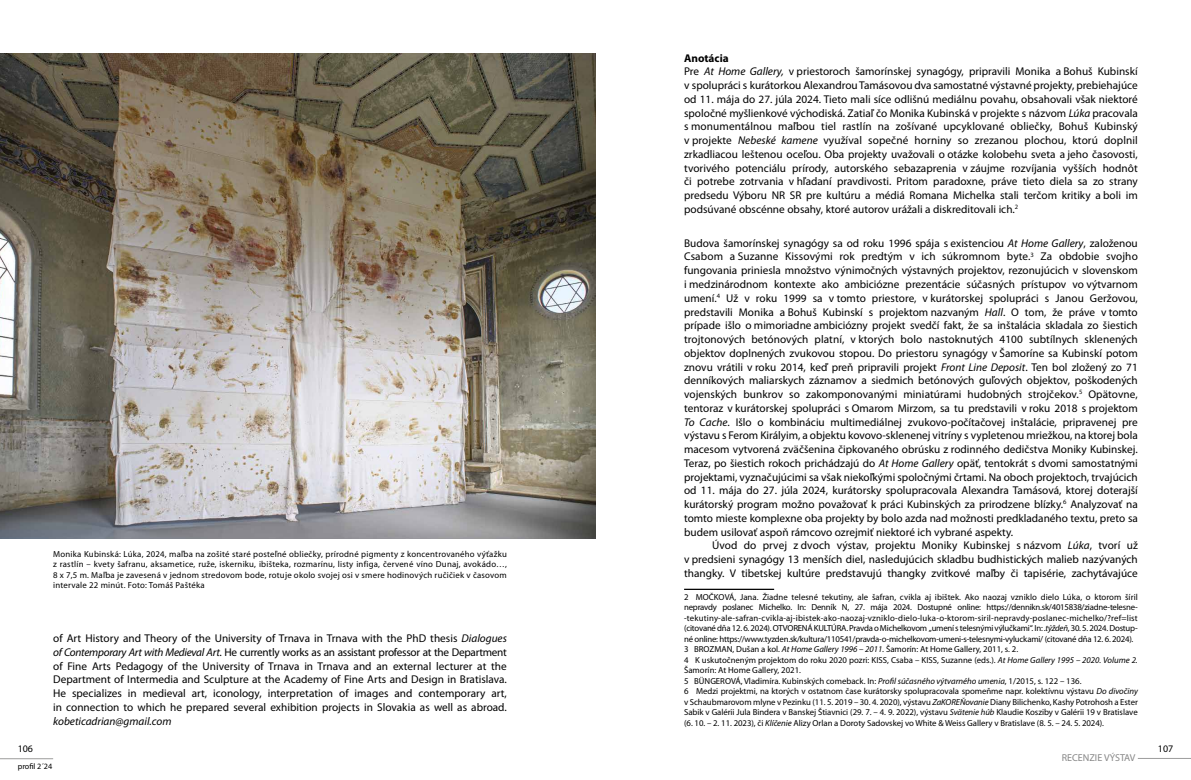
<style>
.page{position:relative;width:1191px;height:780px;background:#fff}
.page>*{position:absolute;margin:0;border:0;box-sizing:border-box;transform-origin:0 0}
.t1{font:11.25px/13.8px "Myriad Pro";color:#000;text-align:justify}
.t2{font:italic 11.25px "Myriad Pro";color:#000}
.t3{font:10px "Myriad Pro";color:#878787}
.t4{font:10px "Myriad Pro";color:#000}
.t5{font:8.75px/10.5px "Myriad Pro";letter-spacing:-.005em;color:#000}
.t6{font:8.12px "Myriad Pro";color:#000}
.s1{font-style:italic}
.s2{font-weight:700}
</style>
<div class="page">
<hr style="left:0;top:758px;width:53px;height:1px;background:#9d9d9c">
<hr style="left:1137px;top:758px;width:54px;height:1px;background:#9d9d9c">
<img style="left:0;top:54px;width:595px;height:485px">
<hr style="left:684px;top:588px;width:90px;height:2px;background:#000">
<p class="t5" style="left:53px;top:548px;width:455px;text-align:justify">Monika Kubinská: Lúka, 2024, maľba na zošité staré posteľné obliečky, prírodné pigmenty z koncentrovaného výťažku z rastlín – kvety šafranu, aksametice, ruže, iskerniku, ibišteka, rozmarínu, listy infiga, červené víno Dunaj, avokádo…, 8 x 7,5 m. Maľba je zavesená v jednom stredovom bode, rotuje okolo svojej osi v smere hodinových ručičiek v časovom intervale 22 minút. Foto: Tomáš Paštéka</p>
<p class="t1" style="left:53px;top:631px;width:455px">of Art History and Theory of the University of Trnava in Trnava with the PhD thesis <span class="s1">Dialogues of Contemporary Art with Medieval Art</span>. He currently works as an assistant professor at the Department of Fine Arts Pedagogy of the University of Trnava in Trnava and an external lecturer at the Department of Intermedia and Sculpture at the Academy of Fine Arts and Design in Bratislava.<br>He specializes in medieval art, iconology, interpretation of images and contemporary art, in connection to which he prepared several exhibition projects in Slovakia as well as abroad.</p>
<p class="t2" style="left:53px;top:714px;width:120px">kobeticadrian@gmail.com</p>
<p class="t1" style="left:684px;top:51px;width:455px;text-align:left"><span class="s2">Anotácia<br></span>Pre <span class="s1">At Home Gallery,</span> v priestoroch šamorínskej synagógy, pripravili Monika a Bohuš Kubinskí v spolupráci s kurátorkou AlexandrouTamásovou dva samostatné výstavné projekty, prebiehajúce od 11. mája do 27. júla 2024. Tieto mali síce odlišnú mediálnu povahu, obsahovali však niektoré spoločné myšlienkové východiská. Zatiaľ čo Monika Kubinská v projekte s názvom <span class="s1">Lúka</span> pracovala s monumentálnou maľbou tiel rastlín na zošívané upcyklované obliečky, Bohuš Kubinský v projekte <span class="s1">Nebeské kamene</span> využíval sopečné horniny so zrezanou plochou, ktorú doplnil zrkadliacou leštenou oceľou. Oba projekty uvažovali o otázke kolobehu sveta a jeho časovosti, tvorivého potenciálu prírody, autorského sebazaprenia v záujme rozvíjania vyšších hodnôt či potrebe zotrvania v hľadaní pravdivosti. Pritom paradoxne, práve tieto diela sa zo strany predsedu Výboru NR SR pre kultúru a médiá Romana Michelka stali terčom kritiky a boli im podsúvané obscénne obsahy, ktoré autorov urážali a diskreditovali ich.<sup>2</sup></p>
<p class="t1" style="left:684px;top:236px;width:455px">Budova šamorínskej synagógy sa od roku 1996 spája s existenciou <span class="s1">At Home Gallery</span>, založenou Csabom a Suzanne Kissovými rok predtým v ich súkromnom byte.<sup>3</sup> Za obdobie svojho fungovania priniesla množstvo výnimočných výstavných projektov, rezonujúcich v slovenskom i medzinárodnom kontexte ako ambiciózne prezentácie súčasných prístupov vo výtvarnom umení.<sup>4</sup> Už v roku 1999 sa v tomto priestore, v kurátorskej spolupráci s Janou Geržovou, predstavili Monika a Bohuš Kubinskí s projektom nazvaným <span class="s1">Hall</span>. O tom, že práve v tomto prípade išlo o mimoriadne ambiciózny projekt svedčí fakt, že sa inštalácia skladala zo šiestich trojtonových betónových platní, v ktorých bolo nastoknutých 4100 subtílnych sklenených objektov doplnených zvukovou stopou. Do priestoru synagógy v Šamoríne sa Kubinskí potom znovu vrátili v roku 2014, keď preň pripravili projekt <span class="s1">Front Line Deposit</span>. Ten bol zložený zo 71 denníkových maliarskych záznamov a siedmich betónových guľových objektov, poškodených vojenských bunkrov so zakomponovanými miniatúrami hudobných strojčekov.<sup>5</sup> Opätovne, tentoraz v kurátorskej spolupráci s Omarom Mirzom, sa tu predstavili v roku 2018 s projektom <span class="s1">To Cache</span>. Išlo o kombináciu multimediálnej zvukovo-počítačovej inštalácie, pripravenej pre výstavu s Ferom Királyim, a objektu kovovo-sklenenej vitríny s vypletenou mriežkou, na ktorej bola macesom vytvorená zväčšenina čipkovaného obrúsku z rodinného dedičstva Moniky Kubinskej.<br>Teraz, po šiestich rokoch prichádzajú do <span class="s1">At Home Gallery</span> opäť, tentokrát s dvomi samostatnými projektami, vyznačujúcimi sa však niekoľkými spoločnými črtami. Na oboch projektoch, trvajúcich od 11. mája do 27. júla 2024, kurátorsky spolupracovala Alexandra Tamásová, ktorej doterajší kurátorský program možno považovať k práci Kubinských za prirodzene blízky.<sup>6</sup> Analyzovať na tomto mieste komplexne oba projekty by bolo azda nad možnosti predkladaného textu, preto sa budem usilovať aspoň rámcovo ozrejmiť niektoré ich vybrané aspekty.</p>
<p class="t1" style="left:684px;top:539px;width:455px;text-indent:28px">Úvod do prvej z dvoch výstav, projektu Moniky Kubinskej s názvom <span class="s1">Lúka</span>, tvorí už v predsieni synagógy 13 menších diel, nasledujúcich skladbu budhistických malieb nazývaných thangky. V tibetskej kultúre predstavujú thangky zvitkové maľby či tapisérie, zachytávajúce</p>
<p class="t5" style="left:684px;top:591px;width:455px">2 MOČKOVÁ, Jana. Žiadne telesné tekutiny, ale šafran, cvikla aj ibištek. Ako naozaj vzniklo dielo Lúka, o ktorom šíril nepravdy poslanec Michelko. In: Denník N, 27. mája 2024. Dostupné online: https://dennikn.sk/4015838/ziadne-telesne--tekutiny-ale-safran-cvikla-aj-ibistek-ako-naozaj-vzniklo-dielo-luka-o-ktorom-siril-nepravdy-poslanec-michelko/?ref=list (citované dňa 12. 6. 2024). OTVORENÁ KULTÚRA. Pravda oMichelkovom „umení s telesnými výlučkami“. In: <span class="s1">.týždeň</span>, 30. 5. 2024. Dostup&shy;né online: https://www.tyzden.sk/kultura/110541/pravda-o-michelkovom-umeni-s-telesnymi-vyluckami/ (citované dňa 12. 6. 2024).<br>3 BROZMAN, Dušan a kol. <span class="s1">At Home Gallery 1996 – 2011.</span> Šamorín: At Home Gallery, 2011, s. 2.<br>4 K uskutočneným projektom do roku 2020 pozri: KISS, Csaba – KISS, Suzanne (eds.). <span class="s1">At Home Gallery 1995 – 2020. Volume 2.<br></span>Šamorín: At Home Gallery, 2021.<br>5 BÜNGEROVÁ, Vladimíra. Kubinských comeback. In: <span class="s1">Profil súčasného výtvarného umenia</span>, 1/2015, s. 122 – 136.<br>6 Medzi projektmi, na ktorých v ostatnom čase kurátorsky spolupracovala spomeňme napr. kolektívnu výstavu <span class="s1">Do divočiny </span>v Schaubmarovom mlyne v Pezinku (11. 5. 2019 – 30. 4. 2020), výstavu <span class="s1">ZaKOREŇovanie</span> Diany Bilichenko, Kashy Potrohosh a Ester Sabik v Galérii Jula Bindera v Banskej Štiavnici (29. 7. – 4. 9. 2022), výstavu <span class="s1">Svätenie húb</span> Klaudie Kosziby v Galérii 19 v Bratislave (6. 10. – 2. 11. 2023), či <span class="s1">Klíčenie</span> Alizy Orlan a Doroty Sadovskej vo White &amp; Weiss Gallery v Bratislave (8. 5. – 24. 5. 2024).</p>
<p class="t4" style="left:18px;top:742px;width:17px">106</p>
<p class="t4" style="left:1157px;top:742px;width:17px">107</p>
<p class="t6" style="left:18px;top:761px;width:36px">profil 2´24</p>
<p class="t3" style="left:1061px;top:752px;width:75px">RECENZIE VÝSTAV</p>
</div>
